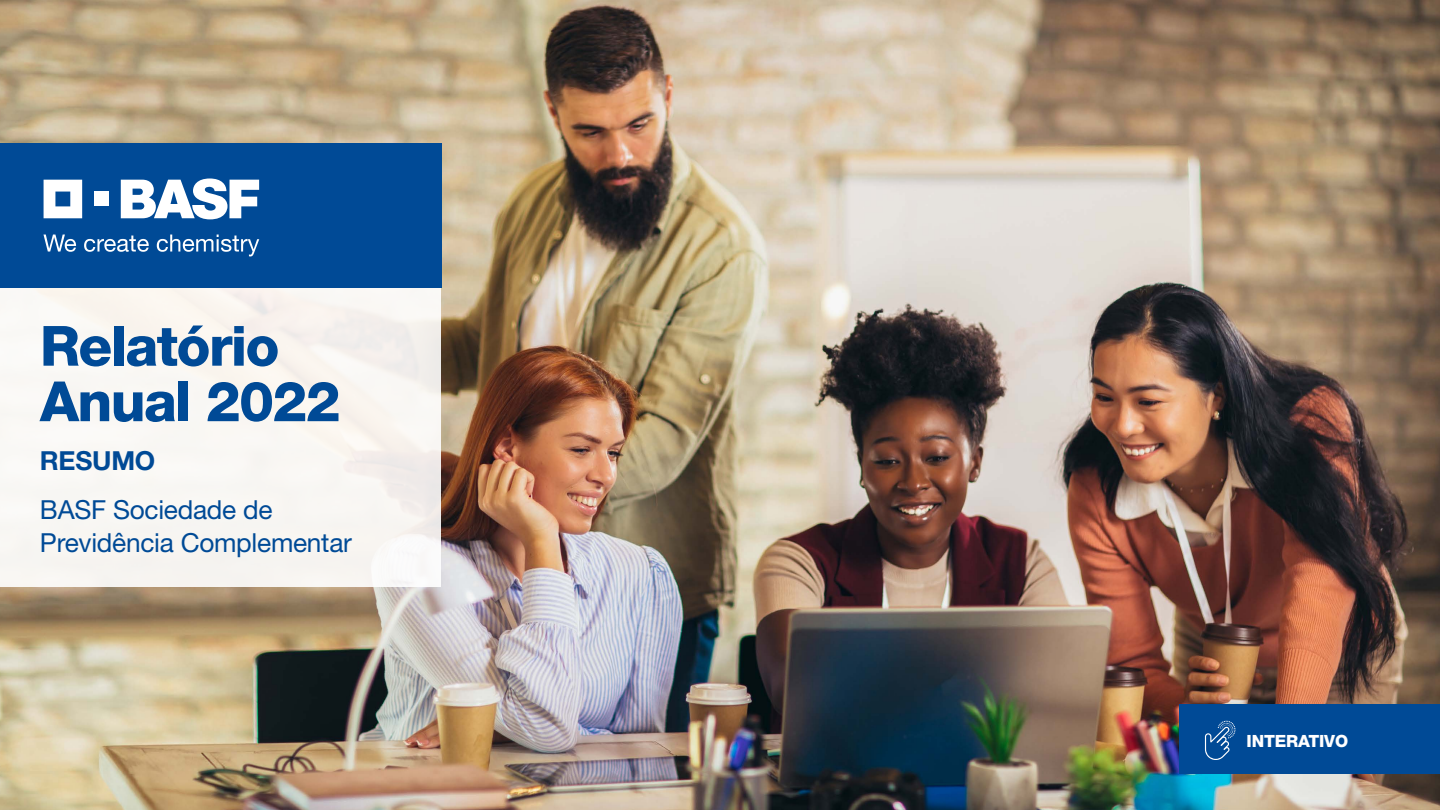
<style>
.page{position:relative;width:1440px;height:810px;background:#fff}
.page>*{position:absolute;margin:0;border:0;box-sizing:border-box;transform-origin:0 0}
.t1{font:800 55.5px/55.5px "Helvetica Neue LT Std";letter-spacing:-.03em;color:#004a96}
.t2{font:26.25px "Helvetica Neue LT Std";letter-spacing:-.01em;color:#004a96}
.t3{font:700 26.25px "Helvetica Neue LT Std";letter-spacing:-.01em;color:#004a96}
.Abertura_Título{font:800 16.88px "Helvetica Neue LT Std";letter-spacing:-.01em;color:#fff}
</style>
<div class="page">
<img style="left:0;top:0;width:1440px;height:810px">
<div style="left:0;top:273px;width:441px;height:313px;background:#f9f7f3"></div>
<div style="left:0;top:144px;width:442px;height:144px;background:#004a96"></div>
<svg style="left:43px;top:235px;width:33px;height:17px"></svg>
<svg style="left:84px;top:236px;width:65px;height:16px"></svg>
<svg style="left:157px;top:235px;width:102px;height:21px"></svg>
<svg style="left:121px;top:178px;width:138px;height:41px"></svg>
<svg style="left:44px;top:180px;width:38px;height:38px"></svg>
<div style="left:94px;top:192px;width:15px;height:14px;background:#fff"></div>
<div style="left:1179px;top:704px;width:261px;height:70px;background:#004a96"></div>
<svg style="left:1205px;top:721px;width:31px;height:39px"></svg>
<p class="t1" style="left:40px;top:318px;width:302px">Relatório<br>Anual 2022</p>
<p class="t3" style="left:40px;top:444px;width:117px">RESUMO</p>
<p class="t2" style="left:40px;top:494px;width:234px">BASF Sociedade de</p>
<p class="t2" style="left:40px;top:527px;width:313px">Previdência Complementar</p>
<p class="Abertura_Título" style="left:1247px;top:731px;width:103px">INTERATIVO</p>
</div>
